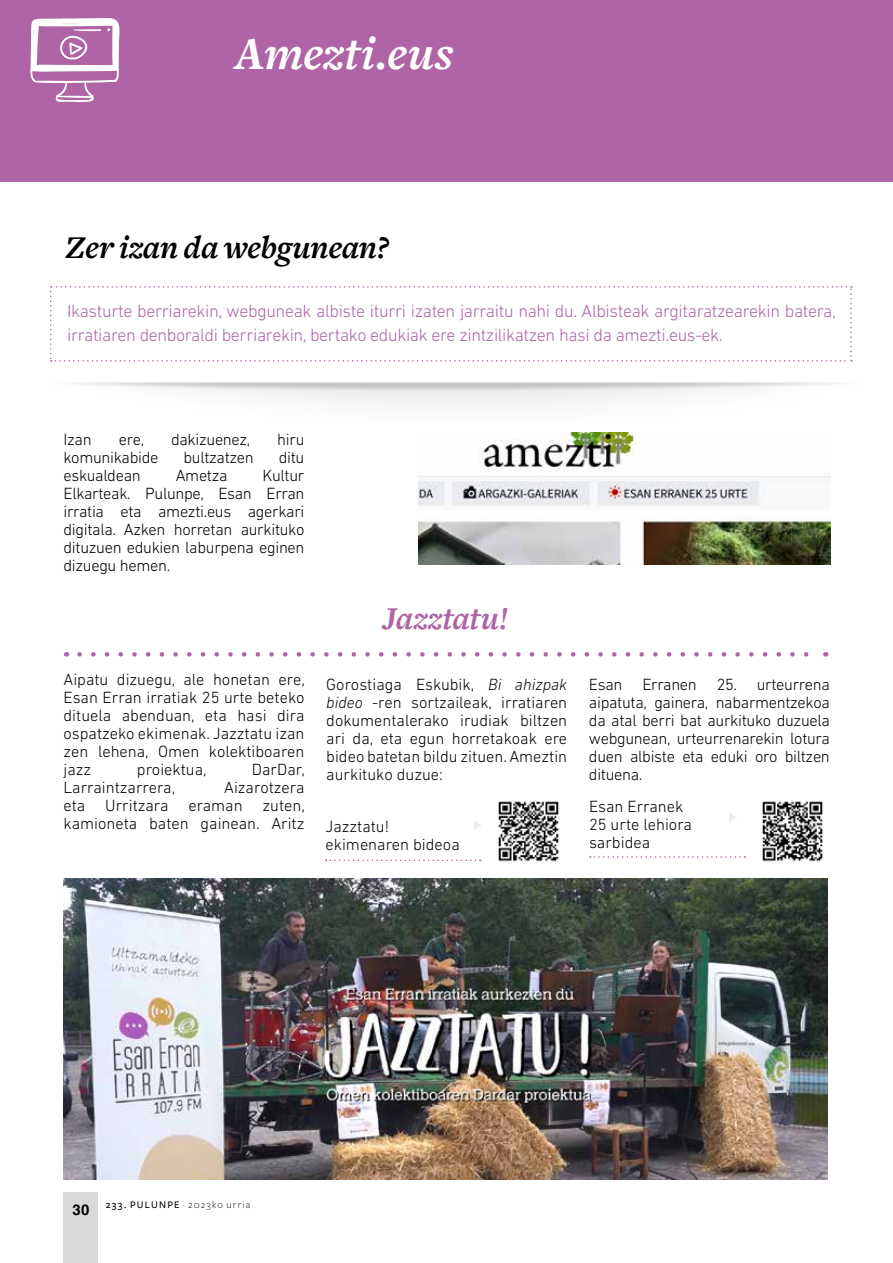
<style>
.page{position:relative;width:893px;height:1263px;background:#fff}
.page>*{position:absolute;margin:0;border:0;box-sizing:border-box;transform-origin:0 0}
.t1{font:italic 700 47.7px "Freight Text";letter-spacing:.01em;color:#fff}
.t2{font:italic 700 33px "Freight Text";letter-spacing:-.01em;color:#000}
.t3{font:italic 700 33px "Freight Text";letter-spacing:.005em;color:#ae64a5}
.t4{font:300 18px/24px "DIN Next LT Pro";letter-spacing:-.02em;color:#ae64a5}
.t5{font:300 16.5px/18px "DIN Next LT Pro";color:#000;text-align:justify}
.t6{font:300 16.5px "DIN Next LT Pro";letter-spacing:-.02em;color:#000}
.t7{font:700 15px "Helvetica";color:#000}
.t8{font:300 10.5px "Freight Sans";letter-spacing:.115em;color:#000}
.s1{font-style:italic}
.s2{font-weight:500}
.s3{font-family:"Freight Sans Medium SC";font-weight:400}
</style>
<div class="page">
<div style="left:64px;top:1192px;width:34px;height:71px;background:#dadada"></div>
<svg style="left:729px;top:813px;width:7px;height:9px"></svg>
<div style="left:0;top:0;width:893px;height:181px;background:#ae64a5"></div>
<svg style="left:50px;top:286px;width:802px;height:57px"></svg>
<img style="left:50px;top:343px;width:803px;height:62px">
<img style="left:498px;top:801px;width:61px;height:61px">
<img style="left:762px;top:801px;width:61px;height:61px">
<svg style="left:590px;top:856px;width:155px;height:2px"></svg>
<svg style="left:30px;top:18px;width:90px;height:84px"></svg>
<img style="left:64px;top:878px;width:763px;height:301px">
<img style="left:419px;top:433px;width:411px;height:131px">
<svg style="left:80px;top:652px;width:729px;height:5px"></svg>
<svg style="left:474px;top:821px;width:7px;height:9px"></svg>
<svg style="left:326px;top:859px;width:155px;height:2px"></svg>
<h1 class="t1" style="left:235px;top:28px;width:220px">Amezti.eus</h1>
<h2 class="t2" style="left:66px;top:229px;width:325px">Zer izan da webgunean?</h2>
<p class="t4" style="left:67px;top:299px;width:770px">Ikasturte berriarekin, webguneak albiste iturri izaten jarraitu nahi du. Albisteak argitaratzearekin batera, irratiaren denboraldi berriarekin, bertako edukiak ere zintzilikatzen hasi da amezti.eus-ek.</p>
<p class="t5" style="left:64px;top:430px;width:30px">Izan</p>
<p class="t5" style="left:119px;top:430px;width:27px">ere,</p>
<p class="t6" style="left:171px;top:430px;width:81px">dakizuenez,</p>
<p class="t5" style="left:277px;top:430px;width:29px">hiru</p>
<p class="t6" style="left:64px;top:448px;width:96px">komunikabide</p>
<p class="t6" style="left:183px;top:448px;width:72px">bultzatzen</p>
<p class="t5" style="left:279px;top:448px;width:27px">ditu</p>
<p class="t6" style="left:64px;top:466px;width:79px">eskualdean</p>
<p class="t5" style="left:176px;top:466px;width:53px">Ametza</p>
<p class="t5" style="left:64px;top:466px;width:242px;text-indent:199px">Kultur Elkarteak. Pulunpe, Esan Erran irratia eta amezti.eus agerkari digitala. Azken horretan aurkituko dituzuen edukien laburpena eginen dizuegu hemen.</p>
<p class="t5" style="left:64px;top:670px;width:243px">Aipatu dizuegu, ale honetan ere, Esan Erran irratiak 25 urte beteko dituela abenduan, eta hasi dira ospatzeko ekimenak. Jazztatu izan zen lehena, Omen kolektiboaren jazz</p>
<p class="t5" style="left:137px;top:760px;width:71px">proiektua,</p>
<p class="t5" style="left:252px;top:760px;width:54px">DarDar,</p>
<p class="t5" style="left:64px;top:778px;width:113px">Larraintzarrera,</p>
<p class="t5" style="left:64px;top:778px;width:243px;text-indent:161px">Aizarotzera eta Urritzara eraman zuten, kamioneta baten gainean. Aritz</p>
<h2 class="t3" style="left:383px;top:600px;width:127px">Jazztatu!</h2>
<p class="t5" style="left:326px;top:676px;width:242px">Gorostiaga Eskubik, <span class="s1">Bi ahizpak bideo</span> -ren sortzaileak, irratiaren dokumentalerako irudiak biltzen ari da, eta egun horretakoak ere bideo batetan bildu zituen. Ameztin aurkituko duzue:</p>
<p class="t5" style="left:589px;top:676px;width:242px">Esan Erranen 25. urteurrena aipatuta, gainera, nabarmentzekoa da atal berri bat aurkituko duzuela webgunean, urteurrenarekin lotura duen albiste eta eduki oro biltzen dituena.</p>
<p class="t5" style="left:325px;top:817px;width:136px">Jazztatu! ekimenaren bideoa</p>
<p class="t5" style="left:589px;top:797px;width:104px;text-align:left">Esan Erranek<br>25 urte lehiora sarbidea</p>
<p class="t7" style="left:72px;top:1201px;width:18px">30</p>
<p class="t8" style="left:106px;top:1198px;width:146px"><span class="s2">233.</span> <span class="s3">PULUNPE</span> · 2023ko urria</p>
</div>
